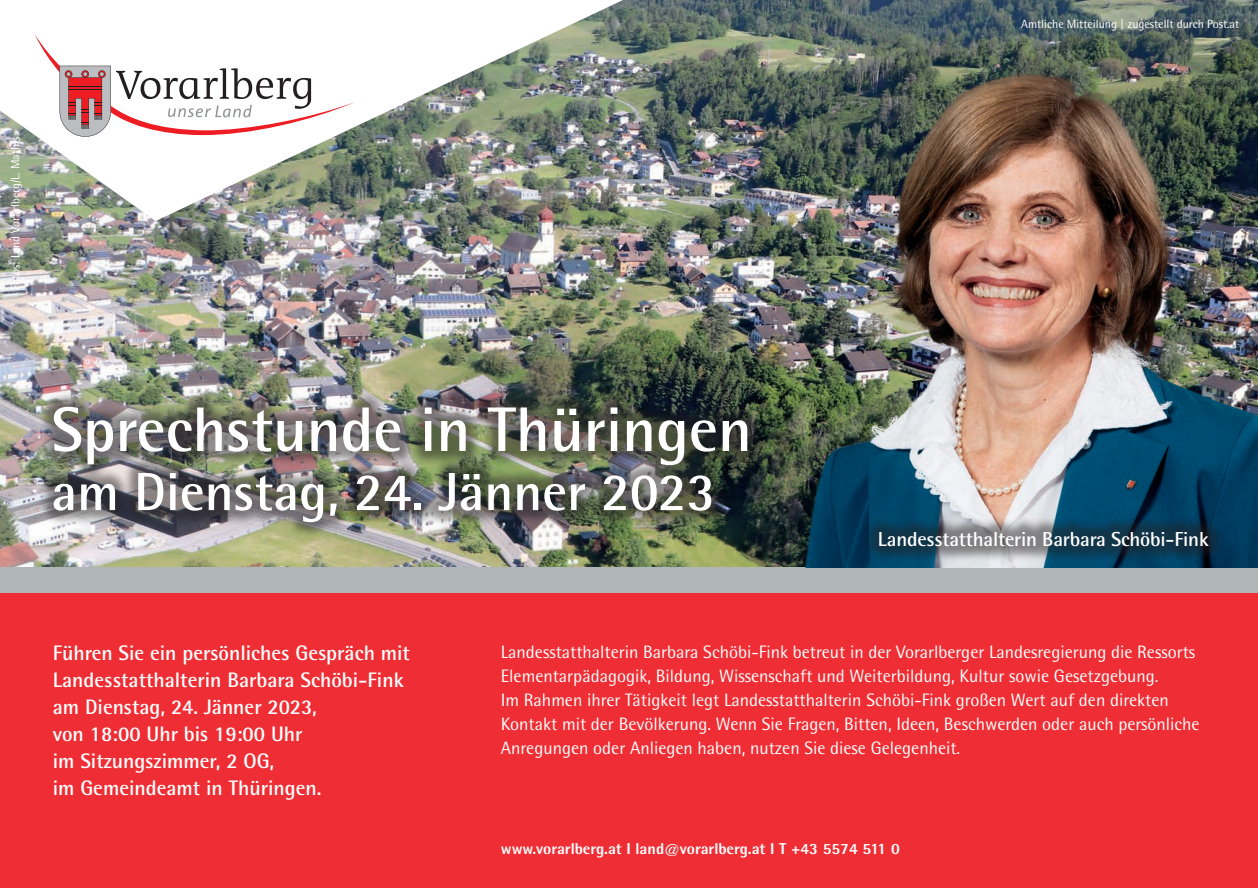
<style>
.page{position:relative;width:1258px;height:888px;background:#fff}
.page>*{position:absolute;margin:0;border:0;box-sizing:border-box;transform-origin:0 0}
.t1{font:700 63px "Rotis Semi Sans";color:#fff}
.t2{font:700 53.7px "Rotis Semi Sans";color:#fff}
.t3{font:700 21px/27px "Rotis Semi Sans";color:#fff}
.t4{font:700 20.25px "Rotis Semi Sans";letter-spacing:-.01em;color:#fff}
.t5{font:18px/24px "Rotis Semi Sans";color:#fff}
.t6{font:800 15.75px "Rotis Semi Sans";color:#fff}
.t7{font:12px "Rotis Semi Sans";color:#fff}
</style>
<div class="page">
<img style="left:0;top:0;width:1258px;height:567px">
<img style="left:0;top:0;width:655px;height:221px">
<img style="left:156px;top:147px;width:157px;height:185px">
<svg style="left:35px;top:34px;width:320px;height:103px"></svg>
<div style="left:0;top:593px;width:1258px;height:295px;background:#ee2e34"></div>
<div style="left:0;top:567px;width:1258px;height:26px;background:#b0b6b8"></div>
<img style="left:721px;top:56px;width:537px;height:511px">
<div style="left:863px;top:516px;width:362px;height:47px;background:#231f20;opacity:.5"></div>
<div style="left:38px;top:390px;width:725px;height:148px;background:#231f20;opacity:.5"></div>
<p class="t7" style="left:8px;top:290px;width:155px;rotate:-90deg">Fotos: Land Vorarlberg/L. Mathis</p>
<p class="t7" style="left:1021px;top:17px;width:220px">Amtliche Mitteilung | zugestellt durch Post.at</p>
<h1 class="t1" style="left:51px;top:391px;width:702px">Sprechstunde in Thüringen</h1>
<h2 class="t2" style="left:51px;top:459px;width:666px">am Dienstag, 24. Jänner 2023</h2>
<p class="t4" style="left:878px;top:527px;width:332px">Landesstatthalterin Barbara Schöbi-Fink</p>
<p class="t3" style="left:53px;top:639px;width:359px">Führen Sie ein persönliches Gespräch mit<br>Landesstatthalterin Barbara Schöbi-Fink am Dienstag, 24. Jänner 2023,<br>von 18:00 Uhr bis 19:00 Uhr<br>im Sitzungszimmer, 2 OG,<br>im Gemeindeamt in Thüringen.</p>
<p class="t5" style="left:501px;top:639px;width:700px">Landesstatthalterin Barbara Schöbi-Fink betreut in der Vorarlberger Landesregierung die Ressorts Elementarpädagogik, Bildung, Wissenschaft und Weiterbildung, Kultur sowie Gesetzgebung.<br>Im Rahmen ihrer Tätigkeit legt Landesstatthalterin Schöbi-Fink großen Wert auf den direkten Kontakt mit der Bevölkerung. Wenn Sie Fragen, Bitten, Ideen, Beschwerden oder auch persönliche Anregungen oder Anliegen haben, nutzen Sie diese Gelegenheit.</p>
<p class="t6" style="left:501px;top:839px;width:400px">www.vorarlberg.at I land@vorarlberg.at I T +43 5574 511 0</p>
</div>
